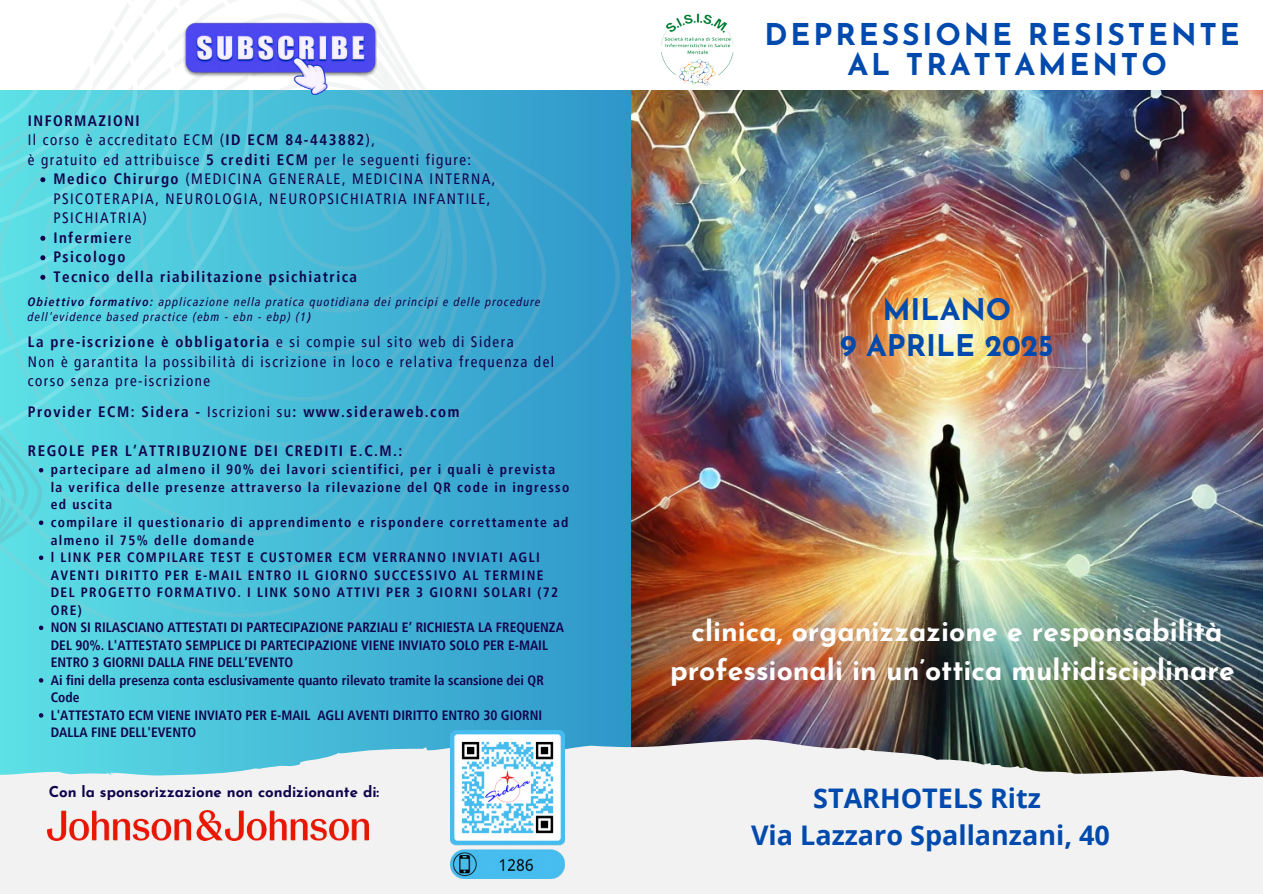
<style>
.page{position:relative;width:1263px;height:894px;background:#fff}
.page>*{position:absolute;margin:0;border:0;box-sizing:border-box;transform-origin:0 0}
.t1{font:700 30px/29.2px "Josefin Sans";letter-spacing:.095em;color:#004aad;text-align:center}
.t2{font:700 29.85px/36px "Josefin Sans";color:#004aad;text-align:center}
.t3{font:700 28.2px/39.3px "Josefin Sans";color:#fff;text-align:center}
.t4{font:700 27px/37.2px "Open Sans";color:#004aad;text-align:center}
.t5{font:condensed 15px/19.5px "Frutiger LT Pro";letter-spacing:.1em;color:#10024c}
.t6{font:700 condensed 15px "Frutiger LT Pro";letter-spacing:.1em;color:#10024c}
.t7{font:700 15px "Josefin Sans";color:#10024c}
.t8{font:700 condensed 13.5px/17.5px "Frutiger LT Pro";letter-spacing:.1em;color:#10024c}
.t9{font:700 condensed 13.5px/17.5px "Frutiger LT Pro";color:#10024c}
.t10{font:italic condensed 12px/15.5px "Frutiger LT Pro";letter-spacing:.1em;color:#10024c}
.s1{font-weight:700}
.s2{font-weight:400}
</style>
<div class="page">
<svg style="left:0;top:90px;width:631px;height:649px;background:#44b7d6"></svg>
<img style="left:631px;top:90px;width:632px;height:649px">
<img style="left:0;top:739px;width:1263px;height:154px">
<svg style="left:0;top:0;width:620px;height:653px;background:#53b8d7"></svg>
<svg style="left:0;top:0;width:254px;height:469px"></svg>
<img style="left:182px;top:21px;width:195px;height:73px">
<img style="left:47px;top:810px;width:321px;height:30px">
<img style="left:661px;top:13px;width:73px;height:73px">
<img style="left:451px;top:730px;width:113px;height:148px">
<svg style="left:40px;top:177px;width:5px;height:5px"></svg>
<svg style="left:40px;top:236px;width:5px;height:5px"></svg>
<svg style="left:40px;top:255px;width:5px;height:5px"></svg>
<svg style="left:40px;top:275px;width:5px;height:5px"></svg>
<svg style="left:0;top:324px;width:43px;height:325px;background:#5edae2"></svg>
<svg style="left:39px;top:678px;width:4px;height:4px"></svg>
<svg style="left:39px;top:713px;width:4px;height:4px"></svg>
<p class="t5" style="left:28px;top:110px;width:445px"><span class="s1">INFORMAZIONI<br></span>Il corso è accreditato ECM (<span class="s1">ID ECM 84-443882</span>),<br>è gratuito ed attribuisce <span class="s1">5 crediti ECM</span> per le seguenti figure:</p>
<h1 class="t5" style="left:53px;top:169px;width:444px"><span class="s1">Medico Chirurgo</span> (MEDICINA GENERALE, MEDICINA INTERNA,<br>PSICOTERAPIA, NEUROLOGIA, NEUROPSICHIATRIA INFANTILE,<br>PSICHIATRIA)</h1>
<p class="t6" style="left:53px;top:228px;width:80px">Infermier<span class="s2">e</span></p>
<h1 class="t6" style="left:53px;top:248px;width:74px">Psicologo</h1>
<h5 class="t6" style="left:53px;top:267px;width:305px">Tecnico della riabilitazione psichiatrica</h5>
<p class="t10" style="left:28px;top:294px;width:514px"><span class="s1">Obiettivo formativo:</span> applicazione nella pratica quotidiana dei principi e delle procedure dell'evidence based practice (ebm - ebn - ebp) (1<span class="s1">)</span></p>
<p class="t5" style="left:28px;top:332px;width:528px"><span class="s1">La pre-iscrizione è obbligatoria</span> e si compie sul sito web di Sidera<br>Non è garantita la possibilità di iscrizione in loco e relativa frequenza del corso senza pre-iscrizione</p>
<p class="t6" style="left:28px;top:403px;width:433px">Provider ECM: Sidera - <span class="s2">Iscrizioni su</span>: www.sideraweb.com</p>
<p class="t6" style="left:28px;top:442px;width:376px">REGOLE PER L’ATTRIBUZIONE DEI CREDITI E.C.M.:</p>
<p class="t8" style="left:51px;top:460px;width:520px">partecipare ad almeno il 90% dei lavori scientifici, per i quali è prevista la verifica delle presenze attraverso la rilevazione del QR code in ingresso ed uscita</p>
<h5 class="t8" style="left:51px;top:513px;width:519px">compilare il questionario di apprendimento e rispondere correttamente ad almeno il 75% delle domande</h5>
<h5 class="t8" style="left:51px;top:548px;width:509px">l LINK PER COMPILARE TEST E CUSTOMER ECM VERRANNO INVIATI AGLI AVENTI DIRITTO PER E-MAIL ENTRO IL GIORNO SUCCESSIVO AL TERMINE DEL PROGETTO FORMATIVO. I LINK SONO ATTIVI PER 3 GIORNI SOLARI (72<br>ORE)</h5>
<h3 class="t9" style="left:51px;top:618px;width:515px">NON SI RILASCIANO ATTESTATI DI PARTECIPAZIONE PARZIALI E’ RICHIESTA LA FREQUENZA<br>DEL 90%. L'ATTESTATO SEMPLICE DI PARTECIPAZIONE VIENE INVIATO SOLO PER E-MAIL<br>ENTRO 3 GIORNI DALLA FINE DELL’EVENTO</h3>
<p class="t9" style="left:51px;top:670px;width:495px">Ai fini della presenza conta esclusivamente quanto rilevato tramite la scansione dei QR<br>Code</p>
<p class="t9" style="left:51px;top:705px;width:493px">L'ATTESTATO ECM VIENE INVIATO PER E-MAIL AGLI AVENTI DIRITTO ENTRO 30 GIORNI<br>DALLA FINE DELL'EVENTO</p>
<p class="t7" style="left:49px;top:785px;width:332px">Con la sponsorizzazione non condizionante di:</p>
<p class="t1" style="left:765px;top:23px;width:477px">DEPRESSIONE RESISTENTE<br>AL TRATTAMENTO</p>
<p class="t2" style="left:840px;top:294px;width:215px">MILANO<br>9 APRILE 2025</p>
<p class="t3" style="left:670px;top:614px;width:566px">clinica, organizzazione e responsabilità professionali in un’ottica multidisciplinare</p>
<p class="t4" style="left:751px;top:778px;width:360px">STARHOTELS Ritz<br>Via Lazzaro Spallanzani, 40</p>
</div>
